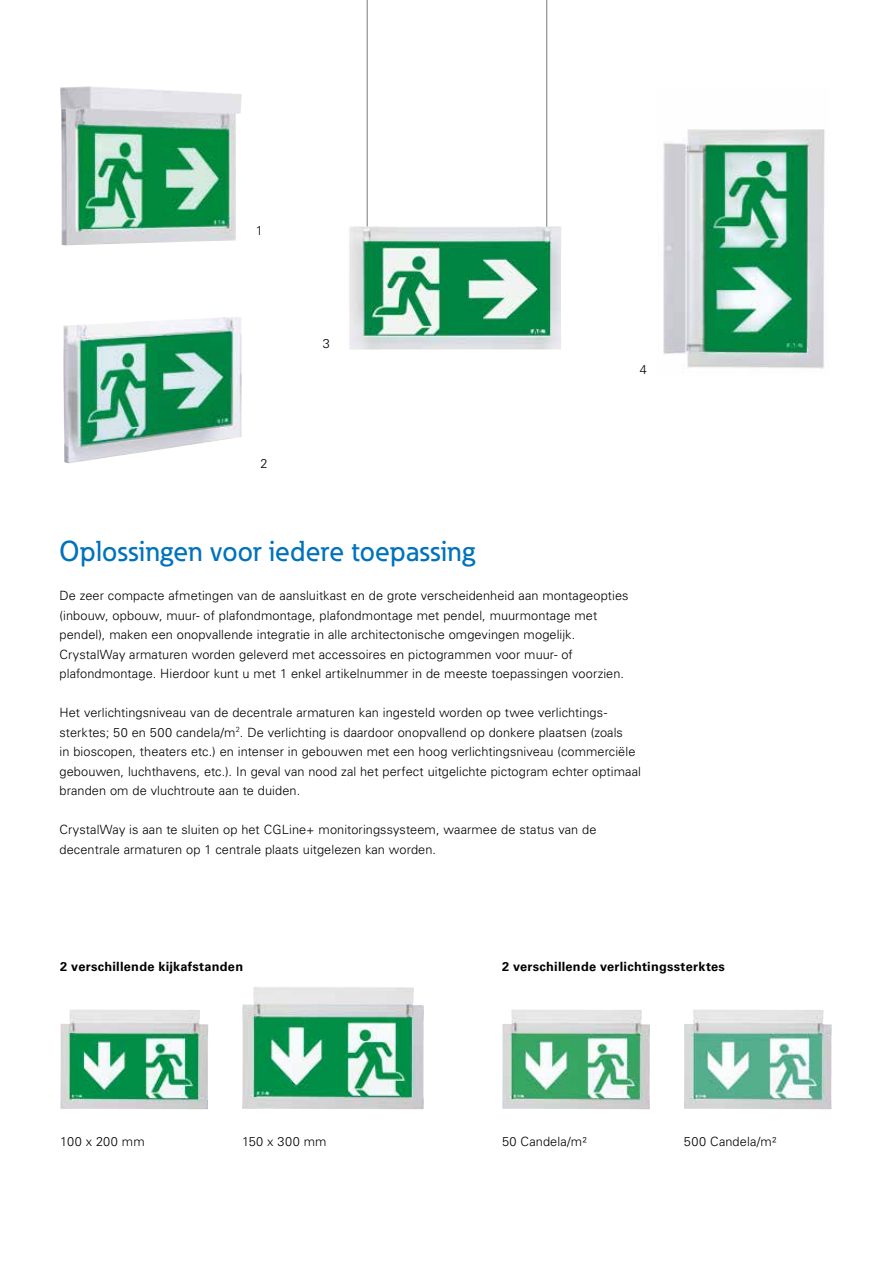
<style>
.page{position:relative;width:893px;height:1263px;background:#fff}
.page>*{position:absolute;margin:0;border:0;box-sizing:border-box;transform-origin:0 0}
.t1{font:500 28.5px "Eaton";letter-spacing:.01em;color:#0072bb}
.t2{font:300 12.75px/19.5px "Univers LT Std";letter-spacing:.005em;color:#000}
.t3{font:700 12.75px "Univers LT Std";letter-spacing:.02em;color:#000}
</style>
<div class="page">
<img style="left:63px;top:317px;width:179px;height:146px">
<img style="left:60px;top:1009px;width:148px;height:100px">
<img style="left:242px;top:987px;width:182px;height:122px">
<img style="left:502px;top:1009px;width:148px;height:100px">
<img style="left:684px;top:1009px;width:148px;height:100px">
<img style="left:60px;top:87px;width:182px;height:158px">
<hr style="left:367px;top:0;width:1px;height:251px;background:#73797c">
<hr style="left:546px;top:0;width:1px;height:251px;background:#73797c">
<img style="left:349px;top:226px;width:212px;height:124px">
<img style="left:663px;top:129px;width:162px;height:240px">
<p class="t2" style="left:256px;top:220px;width:9px">1</p>
<p class="t2" style="left:260px;top:453px;width:9px">2</p>
<p class="t2" style="left:323px;top:334px;width:9px">3</p>
<p class="t2" style="left:640px;top:360px;width:9px">4</p>
<h1 class="t1" style="left:60px;top:534px;width:417px">Oplossingen voor iedere toepassing</h1>
<p class="t2" style="left:60px;top:586px;width:571px">De zeer compacte afmetingen van de aansluitkast en de grote verscheidenheid aan montageopties (inbouw, opbouw, muur- of plafondmontage, plafondmontage met pendel, muurmontage met pendel), maken een onopvallende integratie in alle architectonische omgevingen mogelijk.<br>CrystalWay armaturen worden geleverd met accessoires en pictogrammen voor muur- of plafondmontage. Hierdoor kunt u met 1 enkel artikelnummer in de meeste toepassingen voorzien.</p>
<p class="t2" style="left:60px;top:703px;width:583px">Het verlichtingsniveau van de decentrale armaturen kan ingesteld worden op twee verlichtings&shy;sterktes; 50 en 500 candela/m<sup>2</sup>. De verlichting is daardoor onopvallend op donkere plaatsen (zoals<br>in bioscopen, theaters etc.) en intenser in gebouwen met een hoog verlichtingsniveau (commerciële gebouwen, luchthavens, etc.). In geval van nood zal het perfect uitgelichte pictogram echter optimaal branden om de vluchtroute aan te duiden.</p>
<p class="t2" style="left:60px;top:820px;width:538px">CrystalWay is aan te sluiten op het CGLine+ monitoringssysteem, waarmee de status van de decentrale armaturen op 1 centrale plaats uitgelezen kan worden.</p>
<p class="t3" style="left:60px;top:959px;width:184px">2 verschillende kijkafstanden</p>
<p class="t3" style="left:502px;top:959px;width:224px">2 verschillende verlichtingssterktes</p>
<p class="t2" style="left:60px;top:1132px;width:86px">100 x 200 mm</p>
<p class="t2" style="left:242px;top:1132px;width:86px">150 x 300 mm</p>
<p class="t2" style="left:502px;top:1132px;width:86px">50 Candela/m²</p>
<p class="t2" style="left:684px;top:1132px;width:94px">500 Candela/m²</p>
</div>
